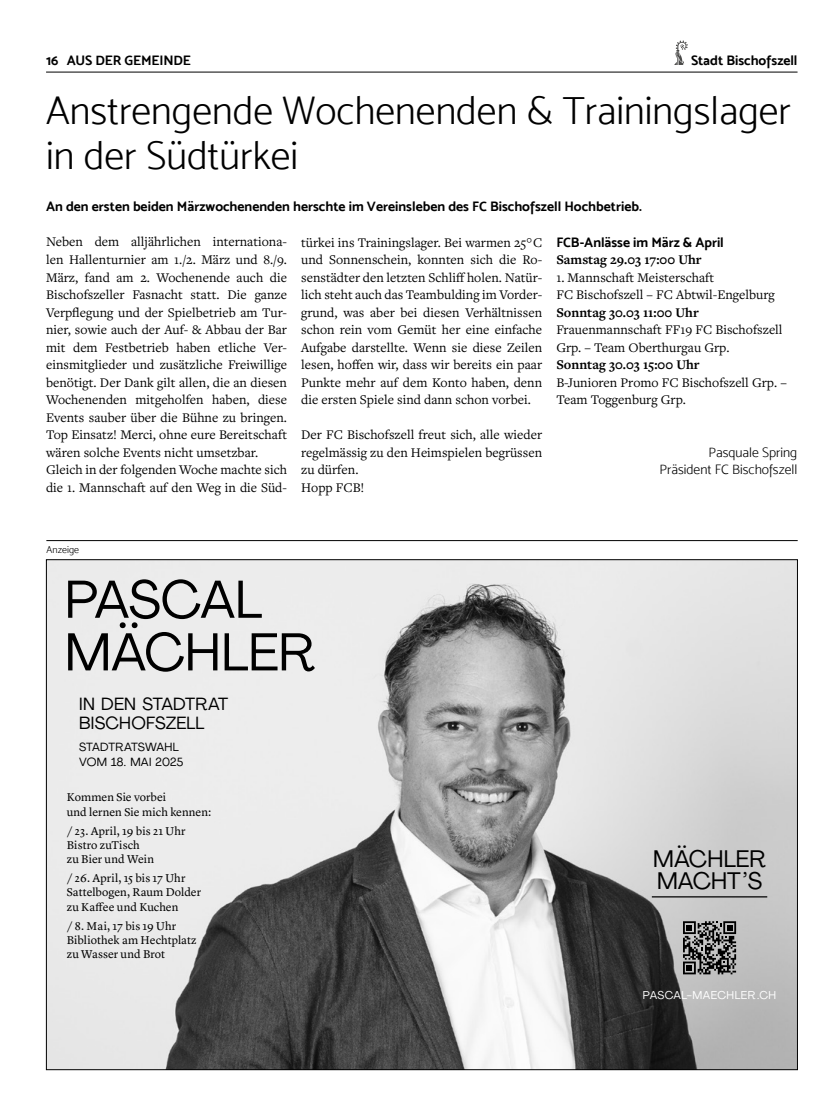
<style>
.page{position:relative;width:833px;height:1117px;background:#fff}
.page>*{position:absolute;margin:0;border:0;box-sizing:border-box;transform-origin:0 0}
.t1{font:52.62px/52.6px "Agrandir";color:#000}
.t2{font:40px/45px "Mosk Light 300";color:#000}
.t3{font:23.75px/21.2px "Agrandir";color:#000}
.t4{font:17.5px/18.8px "Agrandir";letter-spacing:.01em;color:#000}
.t5{font:13.75px/17.5px "Freight Text Pro";color:#000}
.t6{font:13.75px "Mosk Bold 700";color:#000}
.t7{font:700 13.75px "Freight Text Pro";color:#000}
.t8{font:13.75px/17.5px "Mosk Light 300";color:#000;text-align:right}
.t9{font:11.75px/14.4px "Lyon Text";color:#000}
.t10{font:11.75px/14.4px "Agrandir";letter-spacing:.015em;color:#000}
.t11{font:11.25px "Agrandir";letter-spacing:.035em;color:#fff}
.t12{font:10px "Mosk Light 300";letter-spacing:.01em;color:#000}
</style>
<div class="page">
<hr style="left:46px;top:72px;width:751px;height:1px;background:#000">
<svg style="left:674px;top:41px;width:13px;height:24px"></svg>
<hr style="left:46px;top:540px;width:751px;height:1px;background:#000">
<img style="left:48px;top:561px;width:747px;height:506px">
<hr style="left:652px;top:896px;width:115px;height:1px;background:#000">
<svg style="left:683px;top:921px;width:53px;height:53px;background:#5f5f5f"></svg>
<p class="t6" style="left:46px;top:52px;width:146px">16 AUS DER GEMEINDE</p>
<p class="t6" style="left:691px;top:52px;width:108px">Stadt Bischofszell</p>
<h2 class="t2" style="left:46px;top:88px;width:746px">Anstrengende Wochenenden &amp; Trainingslager in der Südtürkei</h2>
<p class="t6" style="left:46px;top:198px;width:597px">An den ersten beiden Märzwochenenden herschte im Vereinsleben des FC Bischofszell Hochbetrieb.</p>
<p class="t5" style="left:46px;top:233px;width:242px">Neben dem alljährlichen internationa&shy;len Hallenturnier am 1./2. März und 8./9.<br>März, fand am 2. Wochenende auch die Bischofszeller Fasnacht statt. Die ganze Verpflegung und der Spielbetrieb am Tur&shy;nier, sowie auch der Auf- &amp; Abbau der Bar mit dem Festbetrieb haben etliche Ver&shy;einsmitglieder und zusätzliche Freiwillige benötigt. Der Dank gilt allen, die an diesen Wochenenden mitgeholfen haben, diese Events sauber über die Bühne zu bringen.<br>Top Einsatz! Merci, ohne eure Bereitschaft wären solche Events nicht umsetzbar.<br>Gleich in der folgenden Woche machte sich die 1. Mannschaft auf den Weg in die Süd-</p>
<p class="t5" style="left:301px;top:233px;width:242px;text-align:justify">türkei ins Trainingslager. Bei warmen 25° C und Sonnenschein, konnten sich die Ro&shy;senstädter den letzten Schliff holen. Natür&shy;lich steht auch das Teambulding im Vorder&shy;grund, was aber bei diesen Verhältnissen schon rein vom Gemüt her eine einfache Aufgabe darstellte. Wenn sie diese Zeilen lesen, hoffen wir, dass wir bereits ein paar Punkte mehr auf dem Konto haben, denn die ersten Spiele sind dann schon vorbei.</p>
<p class="t6" style="left:556px;top:233px;width:169px">FCB-Anlässe im März &amp; April</p>
<p class="t7" style="left:556px;top:250px;width:147px">Samstag 29.03 17:00 Uhr</p>
<p class="t5" style="left:556px;top:268px;width:220px">1. Mannschaft Meisterschaft<br>FC Bischofszell – FC Abtwil-Engelburg</p>
<p class="t7" style="left:556px;top:303px;width:144px">Sonntag 30.03 11:00 Uhr</p>
<p class="t5" style="left:556px;top:320px;width:228px">Frauenmannschaft FF19 FC Bischofszell<br>Grp. – Team Oberthurgau Grp.</p>
<p class="t7" style="left:556px;top:355px;width:145px">Sonntag 30.03 15:00 Uhr</p>
<p class="t5" style="left:556px;top:373px;width:232px">B-Junioren Promo FC Bischofszell Grp. –<br>Team Toggenburg Grp.</p>
<p class="t8" style="left:659px;top:443px;width:139px">Pasquale Spring<br>Präsident FC Bischofszell</p>
<p class="t5" style="left:301px;top:425px;width:242px">Der FC Bischofszell freut sich, alle wieder regelmässig zu den Heimspielen begrüssen zu dürfen.<br>Hopp FCB!</p>
<p class="t12" style="left:46px;top:543px;width:34px">Anzeige</p>
<h1 class="t1" style="left:65px;top:572px;width:251px">PASCAL<br>MÄCHLER</h1>
<p class="t4" style="left:79px;top:694px;width:151px">IN DEN STADTRAT<br>BISCHOFSZELL</p>
<p class="t10" style="left:79px;top:739px;width:106px">STADTRATSWAHL<br>VOM 18. MAI 2025</p>
<p class="t9" style="left:67px;top:789px;width:146px">Kommen Sie vorbei<br>und lernen Sie mich kennen:</p>
<p class="t9" style="left:67px;top:822px;width:120px">/ 23. April, 19 bis 21 Uhr<br>Bistro zuTisch<br>zu Bier und Wein</p>
<p class="t9" style="left:67px;top:869px;width:136px">/ 26. April, 15 bis 17 Uhr<br>Sattelbogen, Raum Dolder zu Kaffee und Kuchen</p>
<p class="t9" style="left:67px;top:917px;width:131px">/ 8. Mai, 17 bis 19 Uhr<br>Bibliothek am Hechtplatz zu Wasser und Brot</p>
<h3 class="t3" style="left:653px;top:848px;width:114px">MÄCHLER<br>MACHT’S</h3>
<p class="t11" style="left:643px;top:987px;width:135px">PASCAL-MAECHLER.CH</p>
</div>
